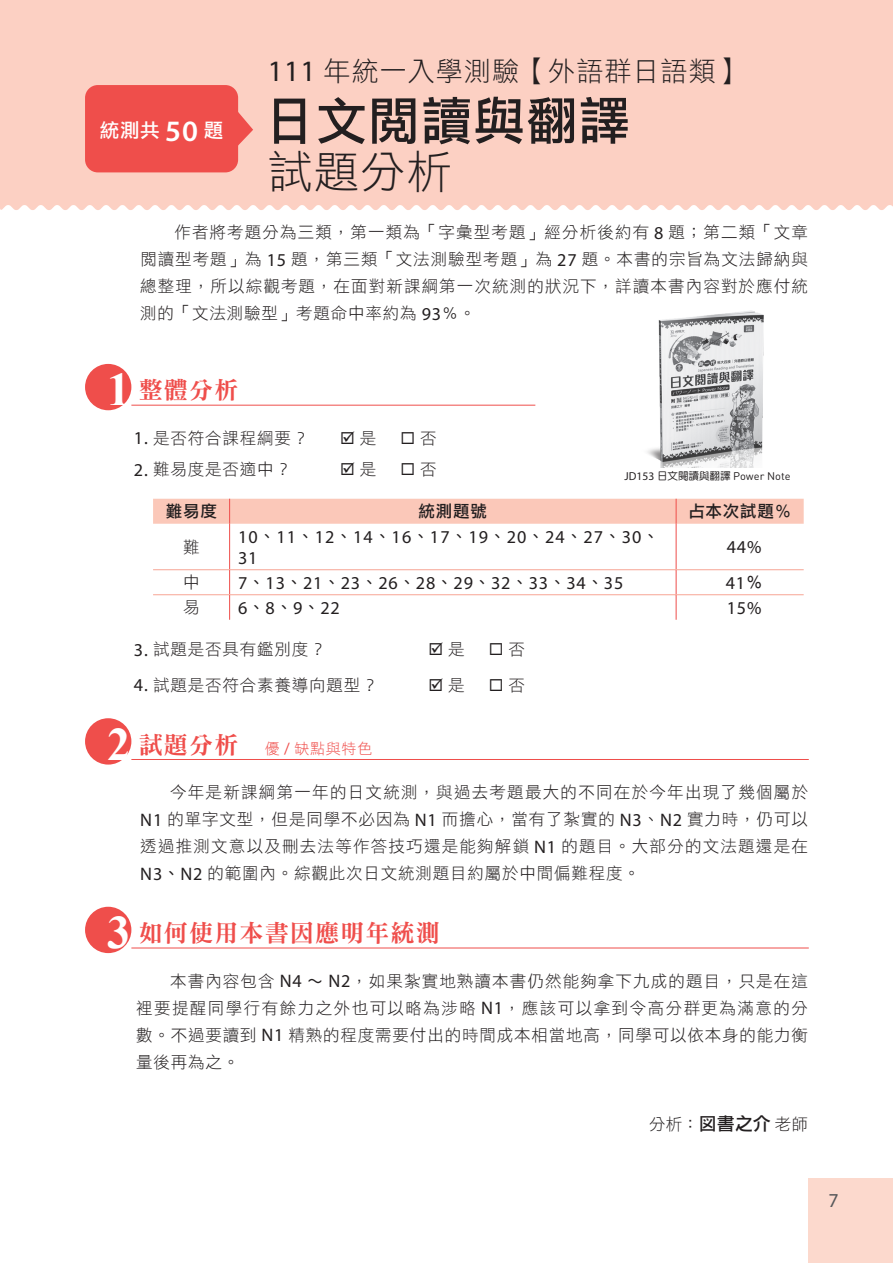
<style>
.page{position:relative;width:893px;height:1263px;background:#fff}
.page>*{position:absolute;margin:0;border:0;box-sizing:border-box;transform-origin:0 0}
.t1{font:51px "DF Li Hei Md WIN BF";letter-spacing:.03em;color:#231f20}
.t2{font:45px "DF Li Hei W3 WINP BF";color:#231f20}
.t3{font:27px "DF Li Hei W3 WINP BF";letter-spacing:.04em;color:#231f20}
.t4{font:24px "DFN Ming W9 WINP BF";letter-spacing:.05em;color:#ef4e4b}
.t5{font:19.8px "Myriad Pro";color:#57585a}
.t6{font:19.5px "DF Li Hei Md WIN BF";color:#fff}
.t7{font:18.15px/21px "Myriad Pro";letter-spacing:.045em;color:#231f20}
.t8{font:16.5px/27px "DF Li Hei W3 WINP BF";letter-spacing:.05em;color:#231f20;text-align:justify}
.t9{font:16.5px "DF Li Hei Md WIN BF";letter-spacing:.05em;color:#231f20}
.t10{font:15px "DF Li Hei W3 WINP BF";letter-spacing:.05em;color:#ef4e4b}
.t11{font:10.95px "Din Round";color:#231f20}
.s1{font-family:"Myriad Pro";font-size:29.7px}
.s2{font-family:"Myriad Pro";font-size:18.15px}
.s3{font-family:"Myriad Pro";font-weight:600;font-size:29.7px}
.s4{font-family:"Times New Roman";font-weight:700;font-size:46.5px;color:#fff}
.s5{font-family:"DF Li Hei Md WIN BF";font-size:16.5px}
.s6{font-family:"DFN Ming W9 WINP BF";font-size:24px}
.s7{font-family:"Myriad Pro";font-size:16.5px}
.s8{font-family:"DF Li Hei Md WIN BF"}
.s9{font-family:"Myriad Pro";font-size:11.55px}
.s10{font-family:"DF Yuan Md HKP BF";font-size:10.5px}
.s11{font-family:"DFHS Gothic W5 WIN RKSJ H";font-size:18px}
.s12{font-family:"DF Li Hei Md WIN BF";font-size:18px}
</style>
<div class="page">
<div style="left:0;top:0;width:893px;height:210px;background:#fcd0c3"></div>
<div style="left:808px;top:1178px;width:85px;height:85px;background:#fcd9cd"></div>
<div style="left:85px;top:364px;width:46px;height:46px;background:#ef4e4b;border-radius:50%"></div>
<hr style="left:131px;top:405px;width:404px;height:1px;background:#ef4e4b">
<div style="left:153px;top:499px;width:651px;height:25px;background:#fbc8b9"></div>
<hr style="left:229px;top:524px;width:1px;height:45px;background:#ef4e4b">
<hr style="left:676px;top:524px;width:1px;height:45px;background:#ef4e4b">
<hr style="left:153px;top:569px;width:77px;height:1px;background:#f7a595">
<hr style="left:230px;top:569px;width:446px;height:1px;background:#f7a595">
<hr style="left:676px;top:569px;width:128px;height:1px;background:#f7a595">
<hr style="left:153px;top:594px;width:77px;height:1px;background:#f7a595">
<svg style="left:229px;top:570px;width:1px;height:50px"></svg>
<hr style="left:230px;top:594px;width:446px;height:1px;background:#f7a595">
<svg style="left:676px;top:570px;width:1px;height:50px"></svg>
<hr style="left:676px;top:594px;width:128px;height:1px;background:#f7a595">
<div style="left:85px;top:718px;width:46px;height:46px;background:#ef4e4b;border-radius:50%"></div>
<hr style="left:131px;top:759px;width:678px;height:1px;background:#ef4e4b">
<div style="left:85px;top:907px;width:46px;height:46px;background:#ef4e4b;border-radius:50%"></div>
<hr style="left:131px;top:947px;width:678px;height:1px;background:#ef4e4b">
<div style="left:85px;top:85px;width:153px;height:87px;background:#ef4e4b;border-radius:13px"></div>
<svg style="left:238px;top:111px;width:15px;height:36px"></svg>
<img style="left:647px;top:310px;width:117px;height:158px">
<h3 class="t3" style="left:268px;top:57px;width:477px"><span class="s1">111</span> 年統一入學測驗【外語群日語類】</h3>
<h1 class="t1" style="left:264px;top:95px;width:368px">日文閱讀與翻譯</h1>
<h2 class="t2" style="left:268px;top:149px;width:186px">試題分析</h2>
<p class="t8" style="left:140px;top:219px;width:669px;text-indent:34px">作者將考題分為三類，第一類為「字彙型考題」經分析後約有 <span class="s2">8</span> 題；第二類「文章閱讀型考題」為 <span class="s2">15</span> 題，第三類「文法測驗型考題」為 <span class="s2">27</span> 題。本書的宗旨為文法歸納與總整理，所以綜觀考題，在面對新課綱第一次統測的狀況下，詳讀本書內容對於應付統測的「文法測驗型」考題命中率約為 <span class="s2">93</span>％。</p>
<p class="t6" style="left:100px;top:120px;width:125px">統測共 <span class="s3">50</span> 題</p>
<h3 class="t4" style="left:107px;top:378px;width:133px"><span class="s4">1</span> 整體分析</h3>
<p class="t8" style="left:134px;top:424px;width:176px"><span class="s2">1.</span> 是否符合課程綱要？</p>
<p class="t8" style="left:340px;top:424px;width:38px">☑ 是</p>
<p class="t8" style="left:401px;top:424px;width:38px">◻ 否</p>
<p class="t8" style="left:134px;top:456px;width:158px"><span class="s2">2.</span> 難易度是否適中？</p>
<p class="t8" style="left:340px;top:456px;width:38px">☑ 是</p>
<p class="t8" style="left:401px;top:456px;width:38px">◻ 否</p>
<p class="t9" style="left:166px;top:503px;width:53px">難易度</p>
<p class="t9" style="left:419px;top:503px;width:70px">統測題號</p>
<p class="t9" style="left:688px;top:503px;width:105px">占本次試題％</p>
<p class="t8" style="left:183px;top:533px;width:18px">難</p>
<p class="t7" style="left:238px;top:526px;width:422px">10<span class="s5">、</span>11<span class="s5">、</span>12<span class="s5">、</span>14<span class="s5">、</span>16<span class="s5">、</span>17<span class="s5">、</span>19<span class="s5">、</span>20<span class="s5">、</span>24<span class="s5">、</span>27<span class="s5">、</span>30<span class="s5">、<br></span>31</p>
<p class="t7" style="left:727px;top:536px;width:36px">44%</p>
<p class="t8" style="left:183px;top:569px;width:18px">中</p>
<p class="t7" style="left:238px;top:572px;width:387px">7<span class="s5">、</span>13<span class="s5">、</span>21<span class="s5">、</span>23<span class="s5">、</span>26<span class="s5">、</span>28<span class="s5">、</span>29<span class="s5">、</span>32<span class="s5">、</span>33<span class="s5">、</span>34<span class="s5">、</span>35</p>
<p class="t7" style="left:726px;top:572px;width:38px">41<span class="s5">％</span></p>
<p class="t8" style="left:183px;top:594px;width:18px">易</p>
<p class="t7" style="left:238px;top:597px;width:103px">6<span class="s5">、</span>8<span class="s5">、</span>9<span class="s5">、</span>22</p>
<p class="t7" style="left:727px;top:597px;width:36px">15%</p>
<p class="t8" style="left:134px;top:636px;width:193px"><span class="s2">3.</span> 試題是否具有鑑別度？</p>
<p class="t8" style="left:429px;top:636px;width:38px">☑ 是</p>
<p class="t8" style="left:489px;top:636px;width:38px">◻ 否</p>
<p class="t8" style="left:134px;top:671px;width:245px"><span class="s2">4.</span> 試題是否符合素養導向題型？</p>
<p class="t8" style="left:429px;top:671px;width:38px">☑ 是</p>
<p class="t8" style="left:489px;top:671px;width:38px">◻ 否</p>
<p class="t10" style="left:107px;top:740px;width:267px"><span class="s4">2</span> <span class="s6">試題分析　</span>優 <span class="s7">/</span> 缺點與特色</p>
<p class="t8" style="left:140px;top:779px;width:669px;text-indent:30px">今年是新課綱第一年的日文統測，與過去考題最大的不同在於今年出現了幾個屬於<span class="s2">N1</span> 的單字文型，但是同學不必因為 <span class="s2">N1</span> 而擔心，當有了紮實的 <span class="s2">N3</span>、<span class="s2">N2</span> 實力時，仍可以透過推測文意以及刪去法等作答技巧還是能夠解鎖 <span class="s2">N1</span> 的題目。大部分的文法題還是在<span class="s2">N3</span><span class="s8">、</span><span class="s2">N2</span> 的範圍內。綜觀此次日文統測題目約屬於中間偏難程度。</p>
<h3 class="t4" style="left:107px;top:921px;width:334px"><span class="s4">3</span> 如何使用本書因應明年統測</h3>
<p class="t8" style="left:136px;top:967px;width:673px;text-indent:34px">本書內容包含 <span class="s2">N4</span> <span class="s8">～</span> <span class="s2">N2</span>，如果紮實地熟讀本書仍然能夠拿下九成的題目，只是在這裡要提醒同學行有餘力之外也可以略為涉略 <span class="s2">N1</span>，應該可以拿到令高分群更為滿意的分數。不過要讀到 <span class="s2">N1</span> 精熟的程度需要付出的時間成本相當地高，同學可以依本身的能力衡量後再為之。</p>
<p class="t11" style="left:625px;top:467px;width:167px"><span class="s9">JD153</span> <span class="s10">日文閱讀與翻譯</span> Power Note</p>
<p class="t8" style="left:649px;top:1110px;width:160px">分析：<span class="s11">図</span><span class="s12">書之介</span>老師</p>
<p class="t5" style="left:828px;top:1188px;width:12px">7</p>
</div>
